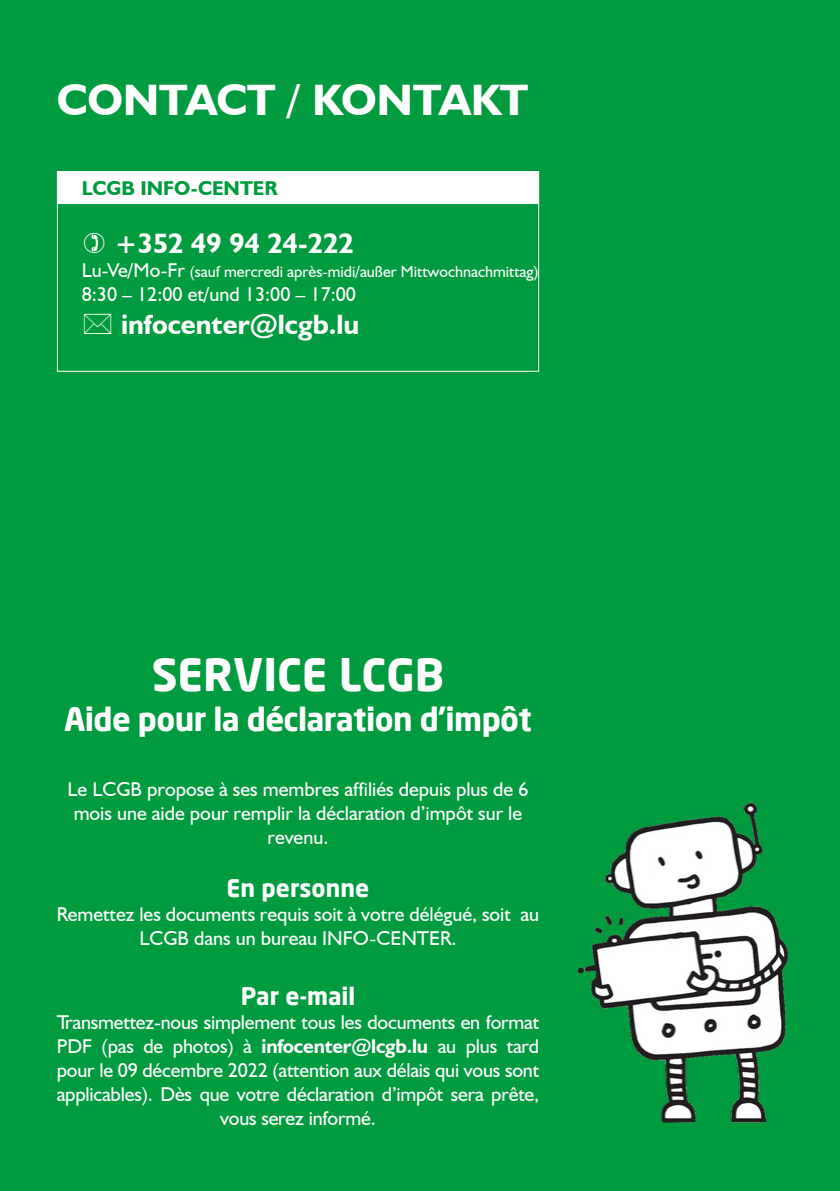
<style>
.page{position:relative;width:840px;height:1191px;background:#fff}
.page>*{position:absolute;margin:0;border:0;box-sizing:border-box;transform-origin:0 0}
.t1{font:700 44px "Humanist 521 BT";color:#fff}
.t2{font:700 44px "Neo Sans";color:#fff}
.t3{font:700 32px "Neo Sans";letter-spacing:-.02em;color:#fff}
.t4{font:700 28px "Humanist 521 BT";color:#fff}
.t5{font:700 24px "Neo Sans";color:#fff}
.t6{font:20px/24px "Humanist 521 BT";letter-spacing:-.01em;color:#fff;text-align:center}
.t7{font:700 20px "Humanist 521 BT";color:#009b3e}
.t8{font:16px "Humanist 521 BT";color:#fff}
.s1{font-size:20px}
.s2{font-weight:700}
</style>
<div class="page">
<div style="left:0;top:0;width:839px;height:1191px;background:#009b3e"></div>
<div style="left:58px;top:172px;width:481px;height:32px;background:#fff"></div>
<div style="left:57px;top:171px;width:482px;height:201px;border:1px solid #fff"></div>
<img style="left:578px;top:802px;width:209px;height:321px">
<h1 class="t1" style="left:57px;top:73px;width:473px">CONTACT / KONTAKT</h1>
<p class="t7" style="left:82px;top:176px;width:197px">LCGB INFO-CENTER</p>
<h3 class="t4" style="left:114px;top:225px;width:240px">+352 49 94 24-222</h3>
<p class="t8" style="left:82px;top:261px;width:458px"><span class="s1">Lu-Ve/Mo-Fr</span> (sauf mercredi après-midi/außer Mittwochnachmittag)</p>
<p class="t6" style="left:82px;top:281px;width:276px">8:30 – 12:00 et/und 13:00 – 17:00</p>
<h3 class="t4" style="left:121px;top:307px;width:239px">infocenter@lcgb.lu</h3>
<h1 class="t2" style="left:152px;top:646px;width:294px">SERVICE LCGB</h1>
<h2 class="t3" style="left:64px;top:698px;width:469px">Aide pour la déclaration d’impôt</h2>
<p class="t6" style="left:67px;top:777px;width:462px">Le LCGB propose à ses membres affiliés depuis plus de 6 mois une aide pour remplir la déclaration d’impôt sur le revenu.</p>
<p class="t5" style="left:226px;top:873px;width:144px">En personne</p>
<p class="t6" style="left:57px;top:902px;width:483px">Remettez les documents requis soit à votre délégué, soit au<br>LCGB dans un bureau INFO-CENTER.</p>
<p class="t5" style="left:240px;top:981px;width:116px">Par e-mail</p>
<p class="t6" style="left:57px;top:1010px;width:483px">Transmettez-nous simplement tous les documents en format PDF (pas de photos) à <span class="s2">infocenter@lcgb.lu</span> au plus tard pour le 09 décembre 2022 (attention aux délais qui vous sont applicables). Dès que votre déclaration d’impôt sera prête, vous serez informé.</p>
</div>
